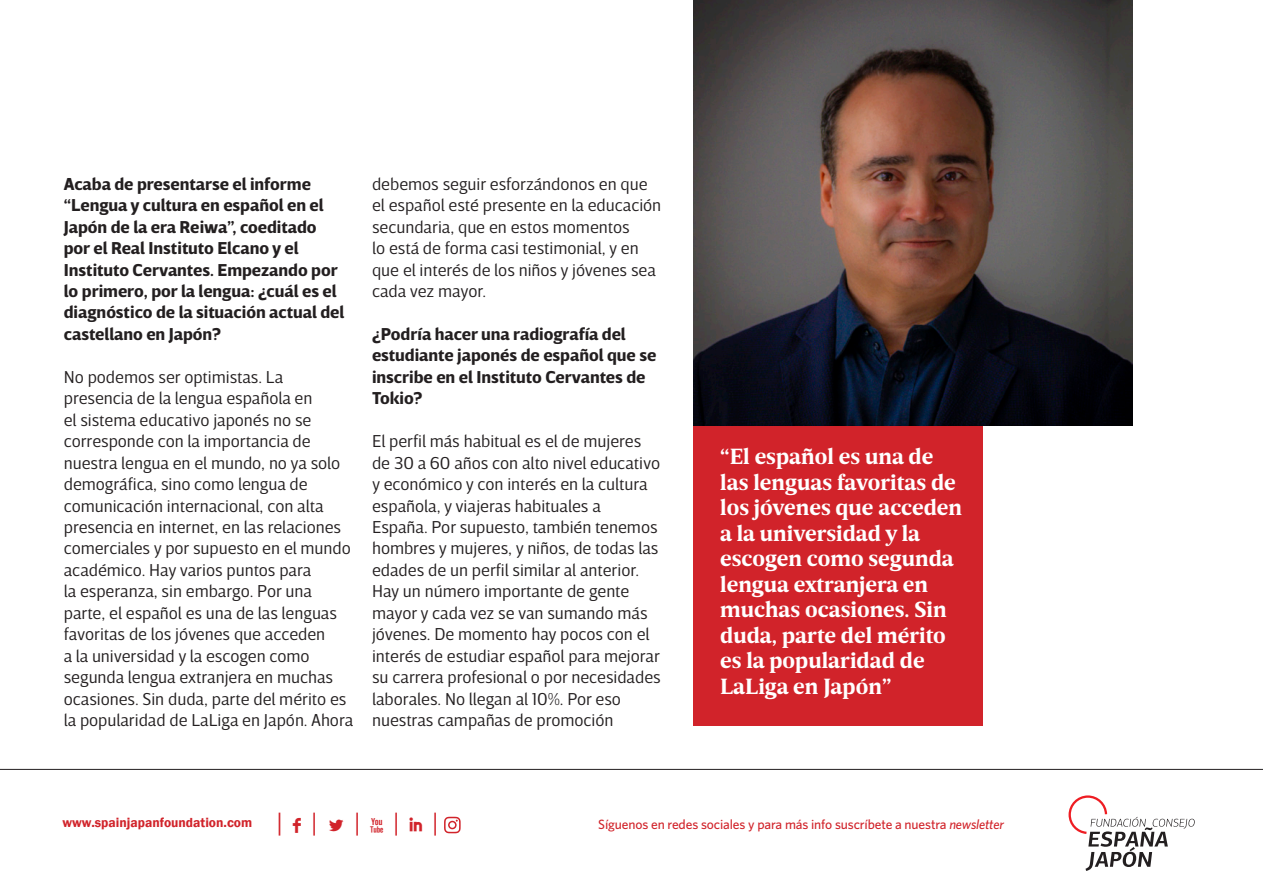
<style>
.page{position:relative;width:1263px;height:893px;background:#fff}
.page>*{position:absolute;margin:0;border:0;box-sizing:border-box;transform-origin:0 0}
.t1{font:24.45px "Socialico";color:#d1232a}
.t2{font:24.45px "News Gothic";color:#d1232a}
.texto_normal{font:700 22.5px/25.5px "Breve News";color:#fff}
.R{font:300 17.55px/21.5px "Breve Sans Text";letter-spacing:-.005em;color:#231f20}
.t3{font:700 17.55px/21.5px "Breve Sans Text";letter-spacing:-.005em;color:#231f20}
.t4{font:500 13.5px "Whitney HTF";letter-spacing:-.01em;color:#d1232a}
.t5{font:600 13.5px "Franklin Gothic";color:#d1232a}
.s1{font-family:"News Gothic"}
.s2{font-style:italic}
</style>
<div class="page">
<svg style="left:1068px;top:795px;width:127px;height:76px"></svg>
<svg style="left:444px;top:817px;width:17px;height:16px"></svg>
<hr style="left:0;top:769px;width:1263px;height:1px;background:#231f20">
<div style="left:693px;top:211px;width:290px;height:515px;background:#d1232a"></div>
<img style="left:693px;top:0;width:440px;height:426px">
<p class="t3" style="left:64px;top:174px;width:282px">Acaba de presentarse el informe “Lengua y cultura en español en el<br>Japón de la era Reiwa”, coeditado por el Real Instituto Elcano y el<br>Instituto Cervantes. Empezando por lo primero, por la lengua: ¿cuál es el diagnóstico de la situación actual del castellano en Japón?</p>
<p class="R" style="left:64px;top:366px;width:291px">No podemos ser optimistas. La presencia de la lengua española en<br>el sistema educativo japonés no se corresponde con la importancia de nuestra lengua en el mundo, no ya solo demográfica, sino como lengua de comunicación internacional, con alta presencia en internet, en las relaciones comerciales y por supuesto en el mundo académico. Hay varios puntos para<br>la esperanza, sin embargo. Por una parte, el español es una de las lenguas favoritas de los jóvenes que acceden<br>a la universidad y la escogen como segunda lengua extranjera en muchas ocasiones. Sin duda, parte del mérito es la popularidad de LaLiga en Japón. Ahora</p>
<p class="R" style="left:372px;top:173px;width:291px">debemos seguir esforzándonos en que el español esté presente en la educación secundaria, que en estos momentos<br>lo está de forma casi testimonial, y en que el interés de los niños y jóvenes sea cada vez mayor.</p>
<p class="t3" style="left:372px;top:324px;width:286px">¿Podría hacer una radiografía del estudiante japonés de español que se inscribe en el Instituto Cervantes de<br>Tokio?</p>
<p class="R" style="left:372px;top:431px;width:290px">El perfil más habitual es el de mujeres de 30 a 60 años con alto nivel educativo y económico y con interés en la cultura española, y viajeras habituales a España. Por supuesto, también tenemos hombres y mujeres, y niños, de todas las edades de un perfil similar al anterior.<br>Hay un número importante de gente mayor y cada vez se van sumando más jóvenes. De momento hay pocos con el interés de estudiar español para mejorar su carrera profesional o por necesidades laborales. No llegan al 10%. Por eso nuestras campañas de promoción</p>
<p class="texto_normal" style="left:720px;top:445px;width:243px">“El español es una de las lenguas favoritas de los jóvenes que acceden a la universidad y la escogen como segunda lengua extranjera en muchas ocasiones. Sin duda, parte del mérito es la popularidad de<br>LaLiga en Japón”</p>
<p class="t5" style="left:63px;top:815px;width:191px">www.spainjapanfoundation.com</p>
<h1 class="t1" style="left:292px;top:811px;width:152px">F<span class="s1">|</span>L<span class="s1">|</span>X<span class="s1">|</span>I<span class="s1">|</span></h1>
<h1 class="t2" style="left:273px;top:808px;width:14px">|</h1>
<p class="t4" style="left:598px;top:816px;width:407px">Síguenos en redes sociales y para más info suscríbete a nuestra <span class="s2">newsletter</span></p>
</div>
